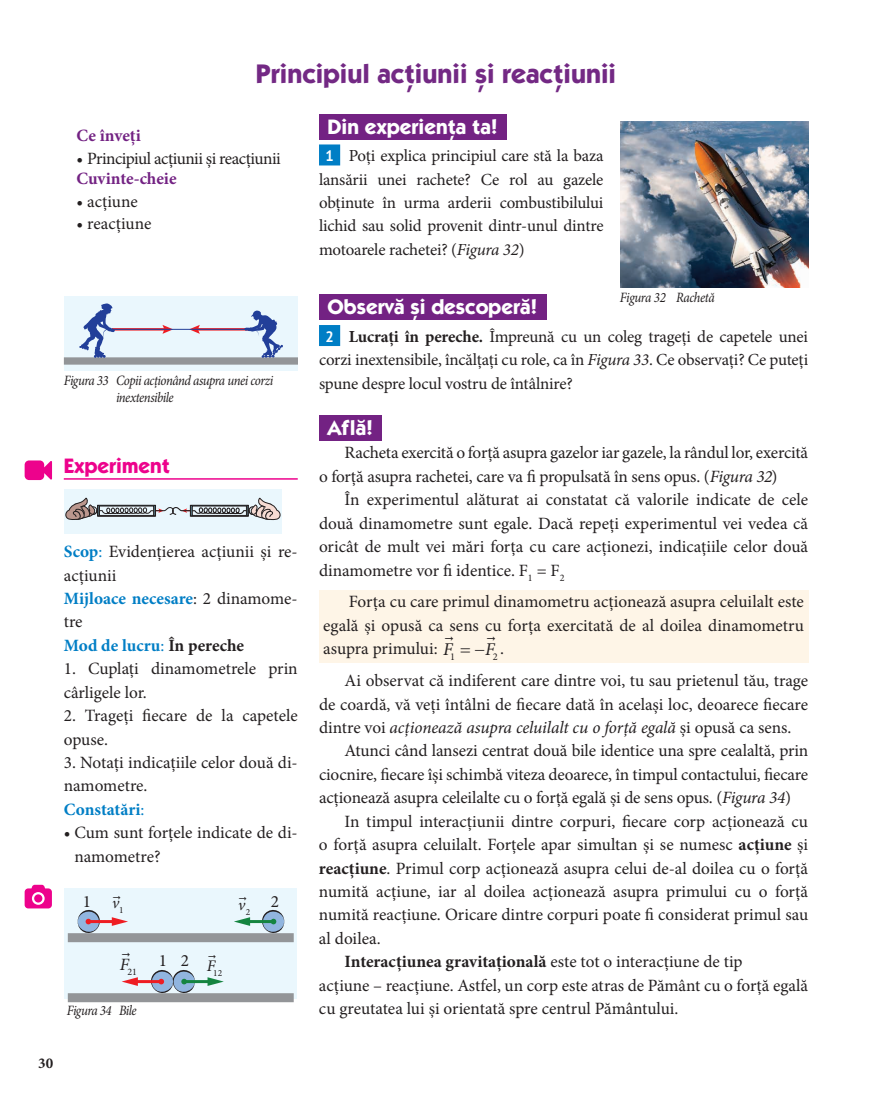
<style>
.page{position:relative;width:872px;height:1106px;background:#fff}
.page>*{position:absolute;margin:0;border:0;box-sizing:border-box;transform-origin:0 0}
.t1{font:27px "ITC Kabel Std Bold RO";color:#732984}
.t2{font:21px "ITC Kabel Std Bold RO";color:#fff}
.t3{font:21px "ITC Kabel Std Bold RO";color:#ed028c}
.t4{font:italic 18px "Minion Pro";color:#231f20}
.t5{font:17.25px/23.4px "Minion Pro";letter-spacing:-.005em;color:#231f20}
.t6{font:700 17.25px "Minion Pro";color:#231f20}
.t7{font:17.25px "Minion Pro";letter-spacing:-.03em;color:#231f20}
.t8{font:700 17.25px "Minion Pro";color:#732283}
.t9{font:16.95px/23.4px "Minion Pro";letter-spacing:-.01em;color:#231f20;text-align:justify}
.t10{font:italic 16.2px "Minion Pro";color:#231f20}
.t11{font:700 15px "Minion Pro";color:#231f20}
.t12{font:italic 14.25px/17.1px "Minion Pro";letter-spacing:-.035em;color:#231f20;scale:.9 1}
.t13{font:10.35px "Minion Pro";color:#231f20}
.t14{font:10.05px "Minion Pro";color:#231f20}
.t15{font:9.3px "Minion Pro";color:#231f20}
.s1{font-weight:700;color:#007ec5}
.s2{color:#007ec5}
.s3{font-weight:700}
.s4{font-family:"PT Sans";font-weight:700;font-size:15px;color:#fff}
.s5{font-style:italic}
.s6{font-style:italic;font-size:18px}
.s7{font-style:normal;font-size:17.25px}
.s8{font-weight:400}
</style>
<div class="page">
<div style="left:22px;top:1046px;width:44px;height:32px;border:2px solid #fff;border-radius:15px"></div>
<div style="left:319px;top:114px;width:187px;height:25px;background:#732283"></div>
<svg style="left:329px;top:144px;width:12px;height:21px"></svg>
<div style="left:319px;top:295px;width:227px;height:25px;background:#732283"></div>
<svg style="left:329px;top:325px;width:12px;height:21px"></svg>
<div style="left:319px;top:415px;width:63px;height:26px;background:#732283"></div>
<div style="left:319px;top:590px;width:489px;height:73px;background:#fef5e7"></div>
<img style="left:620px;top:121px;width:188px;height:166px">
<div style="left:64px;top:296px;width:234px;height:75px;background:#eaf7fd"></div>
<div style="left:64px;top:357px;width:234px;height:7px;background:#939598"></div>
<hr style="left:112px;top:328px;width:54px;height:2px;background:#ee1d23">
<svg style="left:162px;top:325px;width:11px;height:9px"></svg>
<hr style="left:196px;top:328px;width:54px;height:2px;background:#ee1d23">
<svg style="left:189px;top:325px;width:11px;height:9px"></svg>
<hr style="left:108px;top:329px;width:150px;height:1px;background:#223f99">
<svg style="left:79px;top:303px;width:36px;height:55px"></svg>
<svg style="left:244px;top:310px;width:39px;height:48px"></svg>
<hr style="left:64px;top:478px;width:234px;height:1px;background:#ed028c">
<div style="left:64px;top:489px;width:218px;height:45px;background:#eaf7fd"></div>
<svg style="left:65px;top:497px;width:216px;height:24px"></svg>
<div style="left:64px;top:888px;width:232px;height:110px;background:#eaf7fd"></div>
<div style="left:68px;top:933px;width:226px;height:9px;background:#939598"></div>
<hr style="left:247px;top:920px;width:27px;height:3px;background:#148440">
<svg style="left:259px;top:910px;width:25px;height:24px"></svg>
<svg style="left:234px;top:917px;width:16px;height:9px"></svg>
<hr style="left:88px;top:920px;width:27px;height:3px;background:#ee1d23">
<svg style="left:77px;top:910px;width:25px;height:24px"></svg>
<svg style="left:112px;top:917px;width:16px;height:9px"></svg>
<div style="left:68px;top:993px;width:226px;height:9px;background:#939598"></div>
<hr style="left:184px;top:980px;width:26px;height:3px;background:#148440">
<svg style="left:207px;top:977px;width:17px;height:9px"></svg>
<hr style="left:135px;top:980px;width:26px;height:3px;background:#ee1d23">
<svg style="left:148px;top:970px;width:47px;height:24px"></svg>
<svg style="left:122px;top:977px;width:16px;height:9px"></svg>
<svg style="left:25px;top:460px;width:27px;height:20px"></svg>
<svg style="left:25px;top:884px;width:27px;height:24px"></svg>
<h1 class="t1" style="left:256px;top:58px;width:362px">Principiul acţiunii şi reacţiunii</h1>
<p class="t8" style="left:77px;top:123px;width:66px">Ce înveți</p>
<p class="t7" style="left:77px;top:146px;width:206px">• Principiul acțiunii și reacțiunii</p>
<p class="t8" style="left:77px;top:166px;width:102px">Cuvinte-cheie</p>
<p class="t5" style="left:77px;top:190px;width:63px">• acțiune</p>
<p class="t5" style="left:77px;top:212px;width:76px">• reacțiune</p>
<p class="t12" style="left:116px;top:372px;width:176px;text-indent:-52px">Figura 33 Copii acționând asupra unei corzi inextensibile</p>
<p class="t3" style="left:64px;top:453px;width:108px">Experiment</p>
<p class="t5" style="left:64px;top:540px;width:235px"><span class="s1">Scop</span><span class="s2">:</span> Evidențierea acțiunii și re&shy;acțiunii<br><span class="s1">Mijloace necesare</span>: 2 dinamome&shy;tre<br><span class="s1">Mod de lucru</span><span class="s2">:</span> <span class="s3">În pereche</span></p>
<p class="t5" style="left:64px;top:657px;width:235px">1. Cuplați dinamometrele prin cârligele lor.</p>
<p class="t5" style="left:64px;top:704px;width:235px">2. Trageți fiecare de la capetele opuse.</p>
<p class="t5" style="left:64px;top:751px;width:235px">3. Notați indicațiile celor două di&shy;namometre.<br><span class="s1">Constatări</span><span class="s2">:</span></p>
<p class="t5" style="left:74px;top:821px;width:225px;text-indent:-11px">• Cum sunt forțele indicate de di&shy;namometre?</p>
<p class="t5" style="left:83px;top:890px;width:10px">1</p>
<p class="t5" style="left:271px;top:890px;width:10px">2</p>
<p class="t10" style="left:112px;top:892px;width:13px">v<sub>1</sub></p>
<p class="t10" style="left:238px;top:893px;width:14px">v<sub>2</sub></p>
<p class="t14" style="left:120px;top:964px;width:19px"><sup>F</sup>21</p>
<p class="t12" style="left:67px;top:1001px;width:79px">Figura 34 Bile</p>
<p class="t5" style="left:159px;top:949px;width:32px">1 2</p>
<p class="t15" style="left:207px;top:966px;width:17px"><sup>F</sup>12</p>
<p class="t2" style="left:327px;top:114px;width:172px">Din experiența ta!</p>
<p class="t9" style="left:319px;top:144px;width:286px;text-indent:7px"><span class="s4">1</span> Poți explica principiul care stă la baza lansării unei rachete? Ce rol au gazele obținute în urma arderii combustibilului lichid sau solid provenit dintr-unul dintre motoarele rachetei? (<span class="s5">Figura 32</span>)</p>
<p class="t2" style="left:327px;top:294px;width:211px">Observă și descoperă!</p>
<p class="t9" style="left:319px;top:325px;width:491px;text-indent:7px"><span class="s4">2</span> <span class="s3">Lucrați în pereche.</span> Împreună cu un coleg trageți de capetele unei corzi inextensibile, încălțați cu role, ca în <span class="s5">Figura 33</span>. Ce observați? Ce puteți spune despre locul vostru de întâlnire?</p>
<p class="t2" style="left:327px;top:415px;width:47px">Află!</p>
<p class="t5" style="left:319px;top:441px;width:490px;text-indent:26px">Racheta exercită o forță asupra gazelor iar gazele, la rândul lor, exercită o forță asupra rachetei, care va fi propulsată în sens opus. (<span class="s5">Figura 32</span>)</p>
<p class="t5" style="left:319px;top:488px;width:491px;text-align:justify;text-indent:26px">În experimentul alăturat ai constatat că valorile indicate de cele două dinamometre sunt egale. Dacă repeți experimentul vei vedea că oricât de mult vei mări forța cu care acționezi, indicațiile celor două dinamometre vor fi identice. F<sub>1</sub> = F<sub>2</sub></p>
<p class="t5" style="left:323px;top:590px;width:482px;text-align:justify;text-indent:26px">Forța cu care primul dinamometru acționează asupra celuilalt este egală și opusă ca sens cu forța exercitată de al doilea dinamometru asupra primului: <span class="s6">F</span></p>
<p class="t12" style="left:620px;top:289px;width:107px">Figura 32 Rachetă</p>
<p class="t4" style="left:485px;top:637px;width:19px">F <span class="s7">.</span></p>
<p class="t5" style="left:319px;top:669px;width:491px;text-align:justify;text-indent:26px">Ai observat că indiferent care dintre voi, tu sau prietenul tău, trage de coardă, vă veți întâlni de fiecare dată în același loc, deoarece fiecare dintre voi <span class="s5">acționează asupra celuilalt cu o forță egală</span> și opusă ca sens.</p>
<p class="t5" style="left:344px;top:739px;width:465px">Atunci când lansezi centrat două bile identice una spre cealaltă, prin</p>
<p class="t5" style="left:319px;top:762px;width:490px">ciocnire, fiecare își schimbă viteza deoarece, în timpul contactului, fiecare</p>
<p class="t5" style="left:319px;top:786px;width:473px">acționează asupra celeilalte cu o forță egală și de sens opus. (<span class="s5">Figura 34</span>)</p>
<p class="t5" style="left:344px;top:809px;width:465px">In timpul interacțiunii dintre corpuri, fiecare corp acționează cu</p>
<p class="t5" style="left:319px;top:833px;width:490px">o forță asupra celuilalt. Forțele apar simultan și se numesc <span class="s3">acțiune</span> și</p>
<p class="t5" style="left:319px;top:856px;width:490px"><span class="s3">reacțiune</span>. Primul corp acționează asupra celui de-al doilea cu o forță</p>
<p class="t5" style="left:319px;top:879px;width:490px">numită acțiune, iar al doilea acționează asupra primului cu o forță</p>
<p class="t5" style="left:319px;top:903px;width:490px">numită reacțiune. Oricare dintre corpuri poate fi considerat primul sau</p>
<p class="t5" style="left:319px;top:926px;width:61px">al doilea.</p>
<p class="t6" style="left:344px;top:949px;width:399px">Interacțiunea gravitațională <span class="s8">este tot o interacțiune de tip</span></p>
<p class="t5" style="left:319px;top:973px;width:490px">acțiune – reacțiune. Astfel, un corp este atras de Pământ cu o forță egală</p>
<p class="t5" style="left:319px;top:997px;width:359px">cu greutatea lui și orientată spre centrul Pământului.</p>
<p class="t13" style="left:450px;top:649px;width:6px">1</p>
<p class="t13" style="left:493px;top:649px;width:6px">2</p>
<p class="t11" style="left:38px;top:1052px;width:17px">30</p>
</div>
